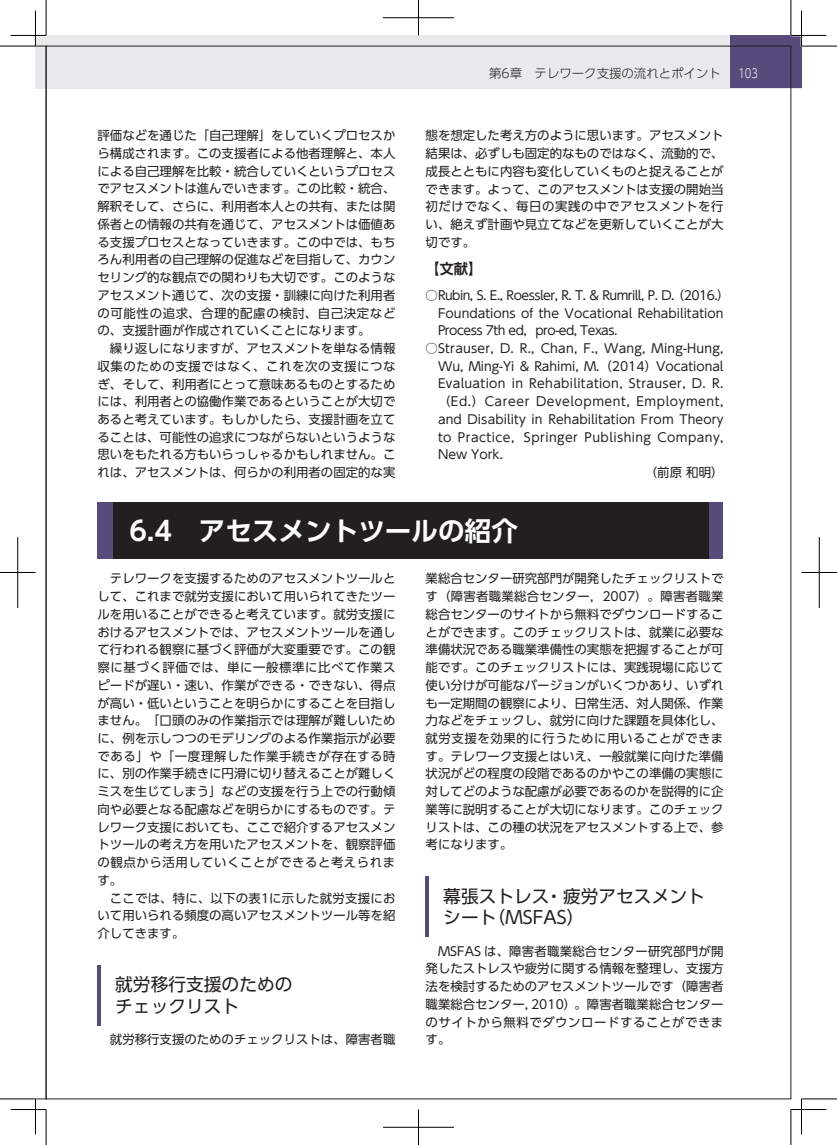
<style>
.page{position:relative;width:837px;height:1145px;background:#fff}
.page>*{position:absolute;margin:0;border:0;box-sizing:border-box;transform-origin:0 0}
.t1{font:700 26.62px "UD Shin Go Pro De";color:#fff}
.t2{font:17.75px/21.2px "UD Shin Go Pro";color:#231f20}
.t3{font:700 14.12px "UD Shin Go Pro De";color:#231f20}
.t4{font:12.38px/17.8px "UD Shin Go Pro";color:#231f20;text-align:justify}
.t5{font:12.38px/17.8px "UD Shin Go Pro";letter-spacing:-.04em;color:#231f20}
.t6{font:12.38px "UD Shin Go Pro";letter-spacing:.03em;color:#231f20}
.t7{font:12.38px "UD Shin Go Pro";letter-spacing:.02em;color:#231f20}
.t8{font:12.38px "UD Shin Go Pro";letter-spacing:.035em;color:#231f20}
.t9{font:12.38px "UD Shin Go Pro";letter-spacing:.045em;color:#231f20}
.t10{font:300 12.38px "UD Shin Go Pro";color:#231f20}
.t11{font:300 12.38px "UD Shin Go Pro";color:#fff;scale:.8 1}
</style>
<div class="page">
<div style="left:35px;top:35px;width:766px;height:54px;background:#e9e9eb"></div>
<div style="left:729px;top:35px;width:72px;height:53px;background:#594a7c"></div>
<div style="left:97px;top:502px;width:626px;height:57px;background:#594a7c"></div>
<div style="left:113px;top:502px;width:594px;height:57px;background:#231f20"></div>
<hr style="left:97px;top:965px;width:4px;height:60px;background:#594a7c">
<hr style="left:425px;top:876px;width:4px;height:60px;background:#594a7c">
<svg style="left:35px;top:46px;width:11px;height:1053px"></svg>
<hr style="left:800px;top:11px;width:2px;height:35px;background:#fff">
<hr style="left:0;top:46px;width:35px;height:1px;background:#000">
<hr style="left:801px;top:46px;width:35px;height:1px;background:#000">
<hr style="left:0;top:1098px;width:35px;height:1px;background:#000">
<hr style="left:801px;top:1098px;width:35px;height:1px;background:#000">
<hr style="left:46px;top:0;width:1px;height:35px;background:#000">
<hr style="left:46px;top:1109px;width:1px;height:35px;background:#000">
<hr style="left:790px;top:0;width:1px;height:35px;background:#000">
<hr style="left:790px;top:1109px;width:1px;height:35px;background:#000">
<hr style="left:11px;top:35px;width:35px;height:1px;background:#000">
<hr style="left:790px;top:35px;width:36px;height:1px;background:#000">
<hr style="left:11px;top:1109px;width:35px;height:1px;background:#000">
<hr style="left:790px;top:1109px;width:36px;height:1px;background:#000">
<hr style="left:35px;top:11px;width:1px;height:35px;background:#000">
<hr style="left:35px;top:1098px;width:1px;height:36px;background:#000">
<hr style="left:801px;top:11px;width:1px;height:35px;background:#000">
<hr style="left:801px;top:1098px;width:1px;height:36px;background:#000">
<hr style="left:383px;top:18px;width:71px;height:1px;background:#000">
<hr style="left:418px;top:0;width:1px;height:35px;background:#000">
<hr style="left:383px;top:1127px;width:71px;height:1px;background:#000">
<hr style="left:418px;top:1109px;width:1px;height:35px;background:#000">
<hr style="left:0;top:572px;width:35px;height:1px;background:#000">
<hr style="left:18px;top:537px;width:1px;height:71px;background:#000">
<hr style="left:801px;top:572px;width:35px;height:1px;background:#000">
<hr style="left:818px;top:537px;width:1px;height:71px;background:#000">
<p class="t10" style="left:489px;top:64px;width:233px">第6章　テレワーク支援の流れとポイント</p>
<p class="t11" style="left:738px;top:64px;width:26px">103</p>
<p class="t4" style="left:97px;top:126px;width:299px">評価などを通じた「自己理解」をしていくプロセスから構成されます。この支援者による他者理解と、本人による自己理解を比較・統合していくというプロセスでアセスメントは進んでいきます。この比較・統合、解釈そして、さらに、利用者本人との共有、または関係者との情報の共有を通じて、アセスメントは価値ある支援プロセスとなっていきます。この中では、もちろん利用者の自己理解の促進などを目指して、カウンセリング的な観点での関わりも大切です。このようなアセスメント通じて、次の支援・訓練に向けた利用者の可能性の追求、合理的配慮の検討、自己決定などの、支援計画が作成されていくことになります。</p>
<p class="t4" style="left:97px;top:339px;width:299px;text-indent:12px">繰り返しになりますが、アセスメントを単なる情報収集のための支援ではなく、これを次の支援につなぎ、そして、利用者にとって意味あるものとするためには、利用者との協働作業であるということが大切であると考えています。もしかしたら、支援計画を立てることは、可能性の追求につながらないというような思いをもたれる方もいらっしゃるかもしれません。これは、アセスメントは、何らかの利用者の固定的な実</p>
<p class="t4" style="left:425px;top:126px;width:299px">態を想定した考え方のように思います。アセスメント結果は、必ずしも固定的なものではなく、流動的で、成長とともに内容も変化していくものと捉えることができます。よって、このアセスメントは支援の開始当初だけでなく、毎日の実践の中でアセスメントを行い、絶えず計画や見立てなどを更新していくことが大切です。</p>
<p class="t3" style="left:425px;top:257px;width:58px">【文献】</p>
<p class="t5" style="left:438px;top:286px;width:293px;text-indent:-12px">○Rubin, S. E., Roessler, R. T. &amp; Rumrill, P. D. （2016.）<br>Foundations of the Vocational Rehabilitation<br>Process 7th ed，pro-ed, Texas．</p>
<p class="t7" style="left:425px;top:338px;width:299px">○Strauser, D. R., Chan, F., Wang, Ming-Hung,</p>
<p class="t4" style="left:438px;top:357px;width:287px">Wu, Ming-Yi &amp; Rahimi, M.（2014）Vocational</p>
<p class="t6" style="left:438px;top:374px;width:287px">Evaluation in Rehabilitation, Strauser, D. R.</p>
<p class="t9" style="left:438px;top:391px;width:287px">（Ed.）Career Development, Employment,</p>
<p class="t4" style="left:438px;top:410px;width:287px">and Disability in Rehabilitation From Theory</p>
<p class="t8" style="left:438px;top:427px;width:287px">to Practice，Springer Publishing Company,</p>
<p class="t4" style="left:438px;top:445px;width:76px">New York．</p>
<p class="t4" style="left:644px;top:463px;width:80px">（前原 和明）</p>
<h1 class="t1" style="left:129px;top:509px;width:390px">6.4　アセスメントツールの紹介</h1>
<p class="t4" style="left:97px;top:569px;width:299px;text-indent:12px">テレワークを支援するためのアセスメントツールとして、これまで就労支援において用いられてきたツールを用いることができると考えています。就労支援におけるアセスメントでは、アセスメントツールを通して行われる観察に基づく評価が大変重要です。この観察に基づく評価では、単に一般標準に比べて作業スピードが遅い・速い、作業ができる・できない、得点が高い・低いということを明らかにすることを目指しません。「口頭のみの作業指示では理解が難しいために、例を示しつつのモデリングのよる作業指示が必要である」や「一度理解した作業手続きが存在する時に、別の作業手続きに円滑に切り替えることが難しくミスを生じてしまう」などの支援を行う上での行動傾向や必要となる配慮などを明らかにするものです。テレワーク支援においても、ここで紹介するアセスメントツールの考え方を用いたアセスメントを、観察評価の観点から活用していくことができると考えられます。</p>
<p class="t4" style="left:97px;top:888px;width:299px;text-indent:12px">ここでは、特に、以下の表1に示した就労支援において用いられる頻度の高いアセスメントツール等を紹介してきます。</p>
<h2 class="t2" style="left:115px;top:973px;width:179px">就労移行支援のためのチェックリスト</h2>
<p class="t4" style="left:110px;top:1030px;width:287px">就労移行支援のためのチェックリストは、障害者職</p>
<p class="t4" style="left:425px;top:569px;width:299px">業総合センター研究部門が開発したチェックリストです（障害者職業総合センター，2007）。障害者職業総合センターのサイトから無料でダウンロードすることができます。このチェックリストは、就業に必要な準備状況である職業準備性の実態を把握することが可能です。このチェックリストには、実践現場に応じて使い分けが可能なバージョンがいくつかあり、いずれも一定期間の観察により、日常生活、対人関係、作業力などをチェックし、就労に向けた課題を具体化し、就労支援を効果的に行うために用いることができます。テレワーク支援とはいえ、一般就業に向けた準備状況がどの程度の段階であるのかやこの準備の実態に対してどのような配慮が必要であるのかを説得的に企業等に説明することが大切になります。このチェックリストは、この種の状況をアセスメントする上で、参考になります。</p>
<h2 class="t2" style="left:443px;top:884px;width:263px">幕張ストレス・疲労アセスメントシート（MSFAS）</h2>
<p class="t4" style="left:425px;top:941px;width:299px;text-indent:12px">MSFAS は、障害者職業総合センター研究部門が開発したストレスや疲労に関する情報を整理し、支援方法を検討するためのアセスメントツールです（障害者職業総合センター，2010）。障害者職業総合センターのサイトから無料でダウンロードすることができます。</p>
</div>
